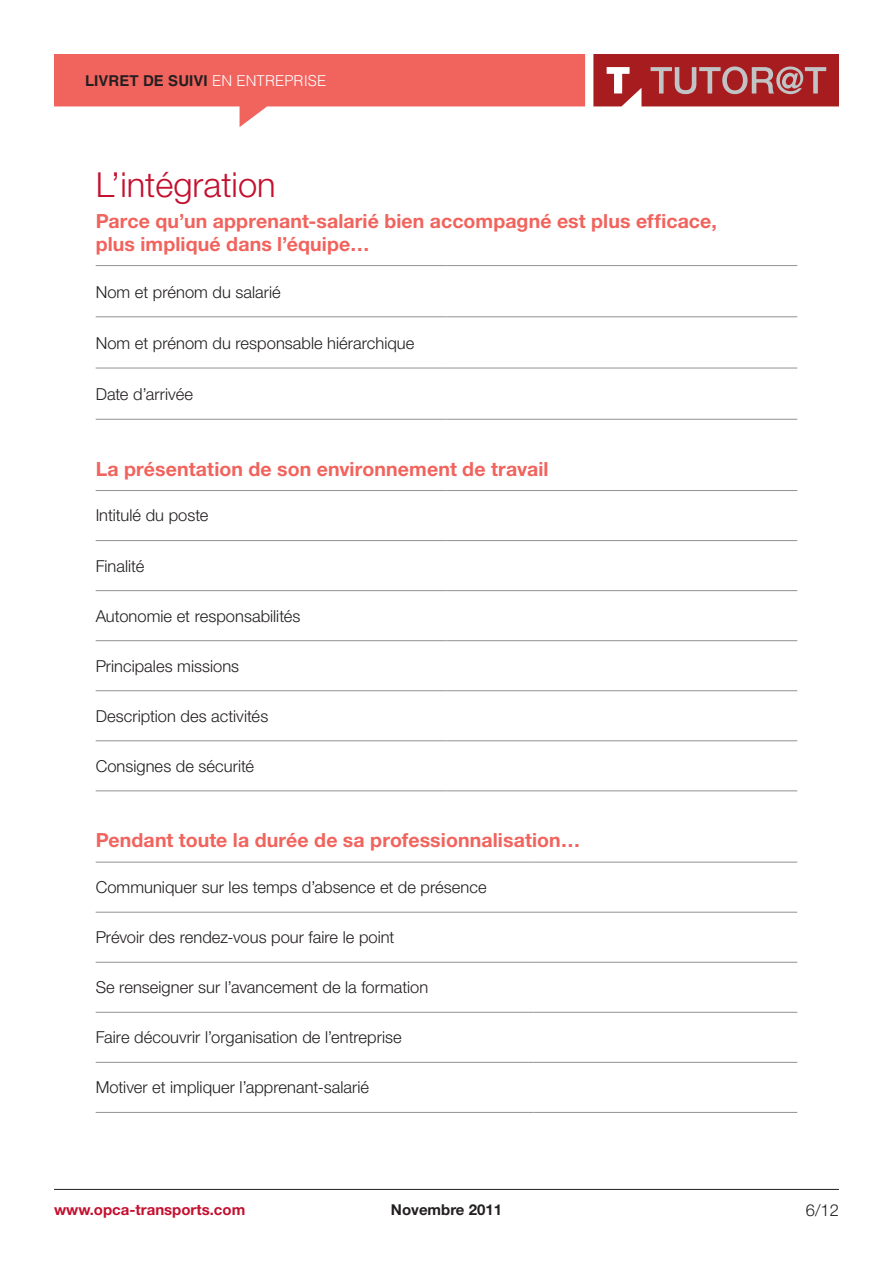
<style>
.page{position:relative;width:893px;height:1263px;background:#fff}
.page>*{position:absolute;margin:0;border:0;box-sizing:border-box;transform-origin:0 0}
.Intertitre_rouge{font:300 34.5px "Helvetica Neue LT";color:#c3102f}
.Intertitre_orange{font:700 19.5px/22.5px "Helvetica Neue LT";letter-spacing:.005em;color:#f1635d}
.Texte_courant{font:300 16.5px "Helvetica Neue LT";color:#231f20}
.t1{font:700 15px "Helvetica LT";letter-spacing:.005em;color:#231f20}
.t2{font:700 15px "Helvetica Neue LT";color:#c3102f}
.t3{font:700 15px "Helvetica Neue LT";color:#231f20}
.s1{font-weight:300;color:#fff}
</style>
<div class="page">
<hr style="left:54px;top:1189px;width:785px;height:1px;background:#231f20">
<svg style="left:54px;top:54px;width:531px;height:73px"></svg>
<svg style="left:593px;top:54px;width:246px;height:52px;background:#ad3e41"></svg>
<hr style="left:96px;top:265px;width:350px;height:1px;background:#919295">
<hr style="left:446px;top:265px;width:351px;height:1px;background:#919295">
<hr style="left:96px;top:316px;width:350px;height:1px;background:#919295">
<hr style="left:446px;top:316px;width:351px;height:1px;background:#919295">
<hr style="left:96px;top:368px;width:350px;height:1px;background:#919295">
<hr style="left:446px;top:368px;width:351px;height:1px;background:#919295">
<hr style="left:96px;top:419px;width:350px;height:1px;background:#919295">
<hr style="left:446px;top:419px;width:351px;height:1px;background:#919295">
<hr style="left:96px;top:490px;width:350px;height:1px;background:#919295">
<hr style="left:446px;top:490px;width:351px;height:1px;background:#919295">
<hr style="left:96px;top:540px;width:350px;height:1px;background:#919295">
<hr style="left:446px;top:540px;width:351px;height:1px;background:#919295">
<hr style="left:96px;top:590px;width:350px;height:1px;background:#919295">
<hr style="left:446px;top:590px;width:351px;height:1px;background:#919295">
<hr style="left:96px;top:640px;width:350px;height:1px;background:#919295">
<hr style="left:446px;top:640px;width:351px;height:1px;background:#919295">
<hr style="left:96px;top:690px;width:350px;height:1px;background:#919295">
<hr style="left:446px;top:690px;width:351px;height:1px;background:#919295">
<hr style="left:96px;top:740px;width:350px;height:1px;background:#919295">
<hr style="left:446px;top:740px;width:351px;height:1px;background:#919295">
<hr style="left:96px;top:790px;width:350px;height:1px;background:#919295">
<hr style="left:446px;top:790px;width:351px;height:1px;background:#919295">
<hr style="left:96px;top:862px;width:438px;height:1px;background:#919295">
<hr style="left:534px;top:862px;width:263px;height:1px;background:#919295">
<hr style="left:96px;top:912px;width:438px;height:1px;background:#919295">
<hr style="left:534px;top:912px;width:263px;height:1px;background:#919295">
<hr style="left:96px;top:962px;width:438px;height:1px;background:#919295">
<hr style="left:534px;top:962px;width:263px;height:1px;background:#919295">
<hr style="left:96px;top:1012px;width:438px;height:1px;background:#919295">
<hr style="left:534px;top:1012px;width:263px;height:1px;background:#919295">
<hr style="left:96px;top:1062px;width:438px;height:1px;background:#919295">
<hr style="left:534px;top:1062px;width:263px;height:1px;background:#919295">
<hr style="left:96px;top:1112px;width:438px;height:1px;background:#919295">
<hr style="left:534px;top:1112px;width:263px;height:1px;background:#919295">
<p class="t1" style="left:85px;top:72px;width:243px">LIVRET DE SUIVI <span class="s1">EN ENTREPRISE</span></p>
<p class="Intertitre_rouge" style="left:96px;top:164px;width:182px">L’intégration</p>
<p class="Intertitre_orange" style="left:96px;top:210px;width:623px">Parce qu’un apprenant-salarié bien accompagné est plus efficace, plus impliqué dans l’équipe…</p>
<p class="Texte_courant" style="left:96px;top:282px;width:187px">Nom et prénom du salarié</p>
<p class="Texte_courant" style="left:96px;top:333px;width:320px">Nom et prénom du responsable hiérarchique</p>
<p class="Texte_courant" style="left:96px;top:384px;width:99px">Date d’arrivée</p>
<p class="Intertitre_orange" style="left:96px;top:457px;width:454px">La présentation de son environnement de travail</p>
<p class="Texte_courant" style="left:96px;top:505px;width:114px">Intitulé du poste</p>
<p class="Texte_courant" style="left:96px;top:555px;width:50px">Finalité</p>
<p class="Texte_courant" style="left:96px;top:606px;width:206px">Autonomie et responsabilités</p>
<p class="Texte_courant" style="left:96px;top:656px;width:145px">Principales missions</p>
<p class="Texte_courant" style="left:96px;top:706px;width:174px">Description des activités</p>
<p class="Texte_courant" style="left:96px;top:756px;width:160px">Consignes de sécurité</p>
<p class="Intertitre_orange" style="left:96px;top:829px;width:486px">Pendant toute la durée de sa professionnalisation…</p>
<p class="Texte_courant" style="left:96px;top:877px;width:392px">Communiquer sur les temps d’absence et de présence</p>
<p class="Texte_courant" style="left:96px;top:927px;width:300px">Prévoir des rendez-vous pour faire le point</p>
<p class="Texte_courant" style="left:96px;top:977px;width:334px">Se renseigner sur l’avancement de la formation</p>
<p class="Texte_courant" style="left:96px;top:1027px;width:307px">Faire découvrir l’organisation de l’entreprise</p>
<p class="Texte_courant" style="left:96px;top:1077px;width:275px">Motiver et impliquer l’apprenant-salarié</p>
<p class="t2" style="left:54px;top:1200px;width:193px">www.opca-transports.com</p>
<p class="t3" style="left:391px;top:1200px;width:113px">Novembre 2011</p>
<p class="Texte_courant" style="left:806px;top:1200px;width:35px">6/12</p>
</div>
